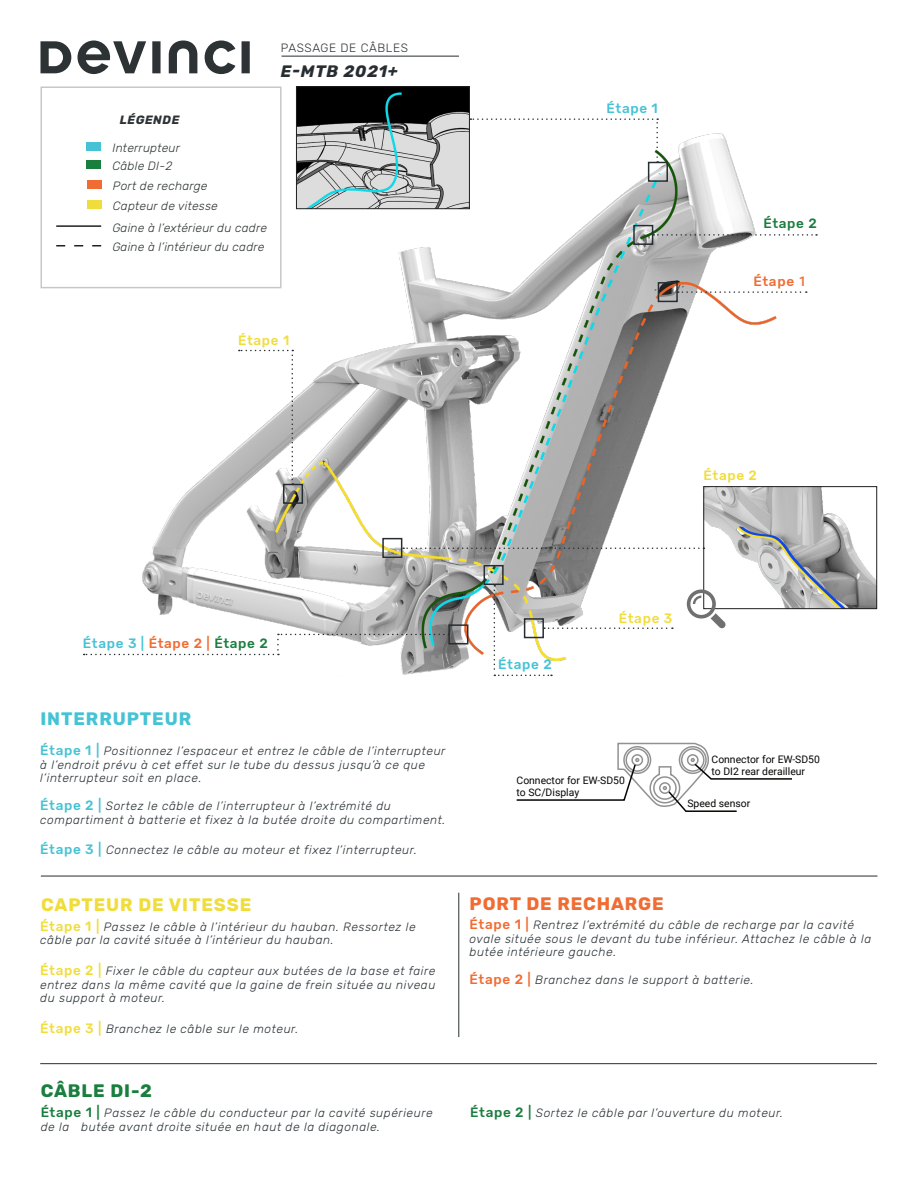
<style>
.page{position:relative;width:918px;height:1188px;background:#fff}
.page>*{position:absolute;margin:0;border:0;box-sizing:border-box;transform-origin:0 0}
.t1{font:700 18px "Rubik";letter-spacing:.05em;color:#f0dd3c}
.t2{font:700 18px "Rubik";letter-spacing:.05em;color:#f06c33}
.t3{font:700 18px "Rubik";letter-spacing:.05em;color:#45c3d5}
.t4{font:700 18px "Rubik";letter-spacing:.05em;color:#197e3e}
.Vélo{font:italic 700 16.5px "Rubik";letter-spacing:.05em;color:#272e32}
.t5{font:500 13.5px "Rubik";letter-spacing:.05em;color:#45c3d5}
.t6{font:500 13.5px "Rubik";letter-spacing:.05em;color:#f0dd3c}
.t7{font:500 13.5px "Rubik";letter-spacing:.05em;color:#f06c33}
.t8{font:500 13.5px "Rubik";letter-spacing:.05em;color:#197e3e}
.Texte_courant{font:italic 300 12px/13.5px "Rubik";letter-spacing:.05em;color:#272e32}
.Légende_2{font:italic 300 12px "Rubik";letter-spacing:.02em;color:#2d3234}
.Passage_de_gaine{font:300 12px "Rubik";letter-spacing:.05em;color:#2d3234}
.Légende_1{font:italic 700 12px "Rubik";letter-spacing:.05em;color:#2d3234}
.t9{font:10.35px/12.5px "Roboto";color:#040503}
.s1{font-family:"Roboto"}
.s2{color:#f06c33}
.s3{color:#197e3e}
.s4{font-weight:500;font-style:normal;font-size:13.5px;color:#45c3d5}
.s5{font-weight:500;font-style:normal;font-size:13.5px;color:#f0dd3c}
.s6{font-weight:500;font-style:normal;font-size:13.5px;color:#f06c33}
.s7{font-weight:500;font-style:normal;font-size:13.5px;color:#197e3e}
</style>
<div class="page">
<img style="left:41px;top:133px;width:837px;height:542px">
<svg style="left:239px;top:350px;width:54px;height:135px"></svg>
<svg style="left:470px;top:118px;width:188px;height:45px"></svg>
<div style="left:283px;top:484px;width:20px;height:20px;border:2px solid #272e32"></div>
<div style="left:448px;top:624px;width:20px;height:20px;border:2px solid #272e32"></div>
<div style="left:658px;top:282px;width:20px;height:20px;border:2px solid #272e32"></div>
<div style="left:633px;top:225px;width:20px;height:20px;border:2px solid #272e32"></div>
<div style="left:484px;top:565px;width:20px;height:20px;border:2px solid #272e32"></div>
<div style="left:382px;top:538px;width:20px;height:20px;border:2px solid #272e32"></div>
<div style="left:648px;top:162px;width:20px;height:20px;border:2px solid #272e32"></div>
<div style="left:40px;top:86px;width:242px;height:202px;background:#fff;border:2px solid #c6c8c7"></div>
<div style="left:86px;top:142px;width:15px;height:8px;background:#45c3d5"></div>
<div style="left:86px;top:160px;width:15px;height:8px;background:#197e3e"></div>
<hr style="left:56px;top:225px;width:45px;height:2px;background:#231f20">
<svg style="left:56px;top:245px;width:45px;height:1px"></svg>
<svg style="left:40px;top:40px;width:210px;height:34px"></svg>
<div style="left:87px;top:180px;width:15px;height:8px;background:#f06c33"></div>
<div style="left:87px;top:200px;width:15px;height:8px;background:#f0dd3c"></div>
<svg style="left:516px;top:742px;width:276px;height:70px"></svg>
<img style="left:706px;top:488px;width:169px;height:119px">
<div style="left:704px;top:486px;width:173px;height:123px;border:1px solid #231f20"></div>
<img style="left:298px;top:88px;width:170px;height:119px">
<div style="left:296px;top:86px;width:174px;height:123px;border:1px solid #231f20"></div>
<svg style="left:687px;top:589px;width:39px;height:40px"></svg>
<svg style="left:494px;top:585px;width:179px;height:91px"></svg>
<svg style="left:678px;top:291px;width:129px;height:2px"></svg>
<svg style="left:653px;top:234px;width:164px;height:2px"></svg>
<svg style="left:403px;top:548px;width:301px;height:1px"></svg>
<svg style="left:84px;top:634px;width:365px;height:21px"></svg>
<hr style="left:41px;top:876px;width:836px;height:1px;background:#272e32">
<hr style="left:40px;top:1063px;width:837px;height:1px;background:#272e32">
<hr style="left:459px;top:893px;width:1px;height:144px;background:#272e32">
<hr style="left:282px;top:56px;width:177px;height:1px;background:#272e32">
<p class="Légende_1" style="left:120px;top:112px;width:61px">LÉGENDE</p>
<p class="Légende_2" style="left:112px;top:141px;width:69px">Interrupteur</p>
<p class="Légende_2" style="left:113px;top:179px;width:96px">Port de recharge</p>
<p class="Légende_2" style="left:113px;top:199px;width:106px">Capteur de vitesse</p>
<p class="Légende_2" style="left:112px;top:159px;width:61px">Câble DI-2</p>
<p class="Légende_2" style="left:112px;top:221px;width:156px">Gaine à l’extérieur du cadre</p>
<p class="Légende_2" style="left:112px;top:241px;width:153px">Gaine à l’intérieur du cadre</p>
<p class="Passage_de_gaine" style="left:281px;top:41px;width:129px">PASSAGE DE CÂBLES</p>
<p class="Vélo" style="left:281px;top:62px;width:119px">E-MTB 2021+</p>
<p class="t6" style="left:238px;top:332px;width:53px">Étape 1</p>
<p class="t5" style="left:607px;top:101px;width:53px">Étape 1</p>
<p class="t8" style="left:763px;top:216px;width:55px">Étape 2</p>
<p class="t7" style="left:754px;top:274px;width:55px">Étape <span class="s1">1</span></p>
<p class="t6" style="left:704px;top:468px;width:55px">Étape 2</p>
<p class="t5" style="left:83px;top:636px;width:186px">Étape 3 | <span class="s2">Étape 2 |</span> <span class="s3">Étape 2</span></p>
<p class="t5" style="left:498px;top:657px;width:55px">Étape 2</p>
<p class="t6" style="left:619px;top:610px;width:55px">Étape 3</p>
<p class="t3" style="left:40px;top:708px;width:152px">INTERRUPTEUR</p>
<p class="Texte_courant" style="left:40px;top:745px;width:407px"><span class="s4">Étape 1 |</span> Positionnez l’espaceur et entrez le câble de l’interrupteur à l’endroit prévu à cet effet sur le tube du dessus jusqu’à ce que l’interrupteur soit en place.</p>
<p class="Texte_courant" style="left:40px;top:800px;width:407px"><span class="s4">Étape 2 |</span> Sortez le câble de l’interrupteur à l’extrémité du compartiment à batterie et fixez à la butée droite du compartiment.</p>
<p class="Texte_courant" style="left:40px;top:844px;width:378px"><span class="s4">Étape 3 |</span> Connectez le câble au moteur et fixez l’interrupteur.</p>
<p class="t9" style="left:517px;top:774px;width:110px">Connector for EW-SD50 to SC/Display</p>
<p class="t1" style="left:41px;top:894px;width:212px">CAPTEUR DE VITESSE</p>
<p class="t2" style="left:470px;top:893px;width:196px">PORT DE RECHARGE</p>
<p class="t9" style="left:712px;top:752px;width:110px">Connector for EW-SD50 to DI2 rear derailleur</p>
<p class="t9" style="left:687px;top:797px;width:64px">Speed sensor</p>
<p class="Texte_courant" style="left:40px;top:920px;width:377px"><span class="s5">Étape 1 |</span> Passez le câble à l’intérieur du hauban. Ressortez le câble par la cavité située à l’intérieur du hauban.</p>
<p class="Texte_courant" style="left:470px;top:919px;width:403px"><span class="s6">Étape 1 |</span> Rentrez l’extrémité du câble de recharge par la cavité ovale située sous le devant du tube inférieur. Attachez le câble à la butée intérieure gauche.</p>
<p class="Texte_courant" style="left:40px;top:965px;width:397px;text-align:justify"><span class="s5">Étape 2 |</span> Fixer le câble du capteur aux butées de la base et faire entrez dans la même cavité que la gaine de frein située au niveau du support à moteur.</p>
<p class="Texte_courant" style="left:470px;top:973px;width:285px"><span class="s6">Étape 2 |</span> Branchez dans le support à batterie.</p>
<p class="Texte_courant" style="left:40px;top:1022px;width:260px"><span class="s5">Étape 3 |</span> Branchez le câble sur le moteur.</p>
<p class="t4" style="left:41px;top:1080px;width:113px">CÂBLE DI-2</p>
<p class="Texte_courant" style="left:41px;top:1107px;width:393px"><span class="s7">Étape 1 |</span> Passez le câble du conducteur par la cavité supérieure de la butée avant droite située en haut de la diagonale.</p>
<p class="Texte_courant" style="left:470px;top:1107px;width:314px"><span class="s7">Étape 2 |</span> Sortez le câble par l’ouverture du moteur.</p>
</div>
